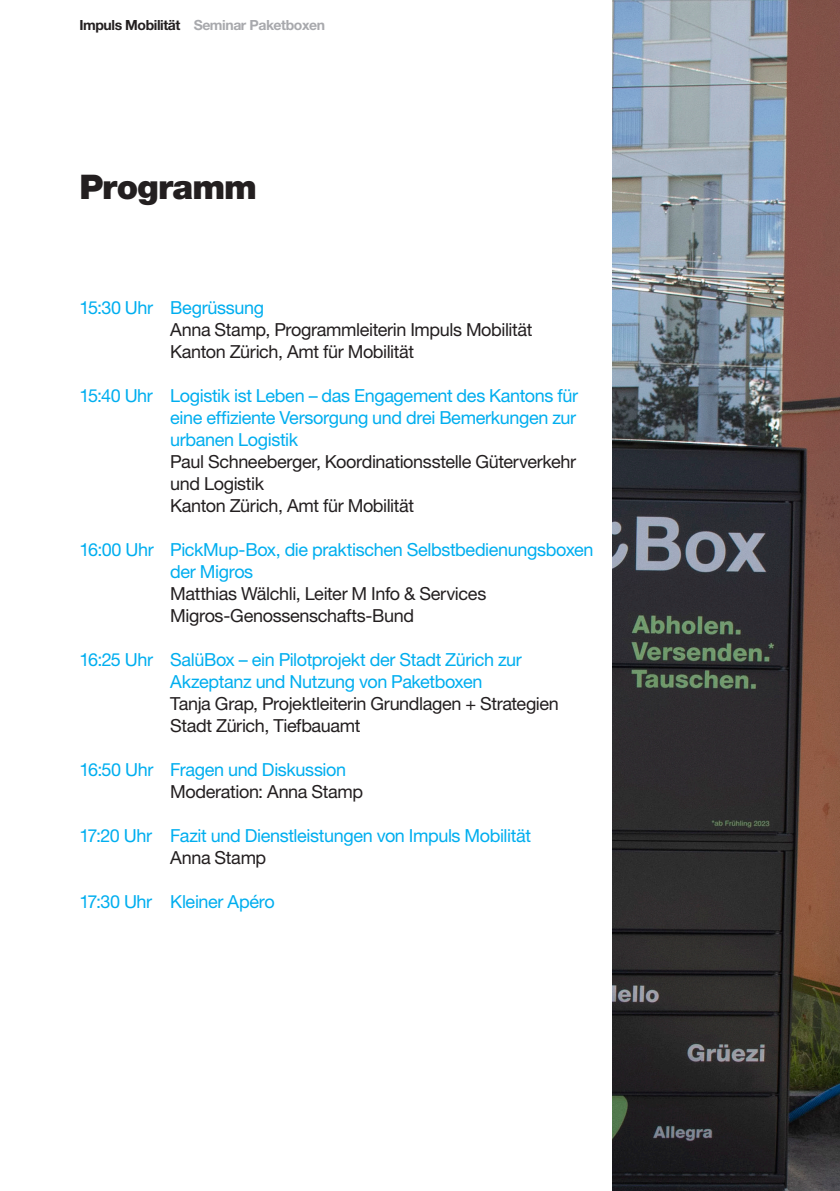
<style>
.page{position:relative;width:840px;height:1191px;background:#fff}
.page>*{position:absolute;margin:0;border:0;box-sizing:border-box;transform-origin:0 0}
.Titel{font:900 34px "Helvetica Neue LT Pro";letter-spacing:-.025em;color:#231f20}
.Text_9_11_Flattersat{font:18px/22px "Helvetica Neue LT Pro";letter-spacing:-.02em;color:#00aeef}
.Text_9_11_Flattersat-2{font:18px/22px "Helvetica Neue LT Pro";letter-spacing:-.02em;color:#231f20}
.Kopfzeile_Einladung{font:700 14px "Helvetica Neue LT Pro";letter-spacing:-.03em;color:#a8a9ad}
.s1{color:#231f20}
</style>
<div class="page">
<img style="left:612px;top:0;width:227px;height:1191px">
<p class="Kopfzeile_Einladung" style="left:79px;top:16px;width:247px"><span class="s1">Impuls Mobilität</span> Seminar Paketboxen</p>
<p class="Titel" style="left:79px;top:167px;width:179px">Programm</p>
<p class="Text_9_11_Flattersat" style="left:79px;top:296px;width:186px">15:30 Uhr Begrüssung</p>
<p class="Text_9_11_Flattersat-2" style="left:170px;top:318px;width:363px">Anna Stamp, Programmleiterin Impuls Mobilität<br>Kanton Zürich, Amt für Mobilität</p>
<p class="Text_9_11_Flattersat" style="left:170px;top:384px;width:409px;text-align:justify;text-indent:-91px">15:40 Uhr Logistik ist Leben – das Engagement des Kantons für eine effiziente Versorgung und drei Bemerkungen zur urbanen Logistik</p>
<p class="Text_9_11_Flattersat-2" style="left:170px;top:450px;width:407px">Paul Schneeberger, Koordinationsstelle Güterverkehr und Logistik</p>
<p class="Text_9_11_Flattersat-2" style="left:170px;top:494px;width:245px">Kanton Zürich, Amt für Mobilität</p>
<p class="Text_9_11_Flattersat" style="left:170px;top:538px;width:424px;text-indent:-91px">16:00 Uhr PickMup-Box, die praktischen Selbstbedienungsboxen der Migros</p>
<p class="Text_9_11_Flattersat-2" style="left:170px;top:582px;width:317px">Matthias Wälchli, Leiter M Info &amp; Services</p>
<p class="Text_9_11_Flattersat-2" style="left:170px;top:604px;width:245px">Migros-Genossenschafts-Bund</p>
<p class="Text_9_11_Flattersat" style="left:170px;top:648px;width:390px;text-indent:-91px">16:25 Uhr SalüBox – ein Pilotprojekt der Stadt Zürich zur<br>Akzeptanz und Nutzung von Paketboxen<br><span class="s1">Tanja Grap, Projektleiterin Grundlagen + Strategien</span></p>
<p class="Text_9_11_Flattersat-2" style="left:170px;top:714px;width:192px">Stadt Zürich, Tiefbauamt</p>
<p class="Text_9_11_Flattersat" style="left:79px;top:758px;width:268px">16:50 Uhr Fragen und Diskussion</p>
<p class="Text_9_11_Flattersat-2" style="left:170px;top:780px;width:194px">Moderation: Anna Stamp</p>
<p class="Text_9_11_Flattersat" style="left:79px;top:824px;width:453px">17:20 Uhr Fazit und Dienstleistungen von Impuls Mobilität</p>
<p class="Text_9_11_Flattersat-2" style="left:170px;top:846px;width:97px">Anna Stamp</p>
<p class="Text_9_11_Flattersat" style="left:79px;top:890px;width:197px">17:30 Uhr Kleiner Apéro</p>
</div>
